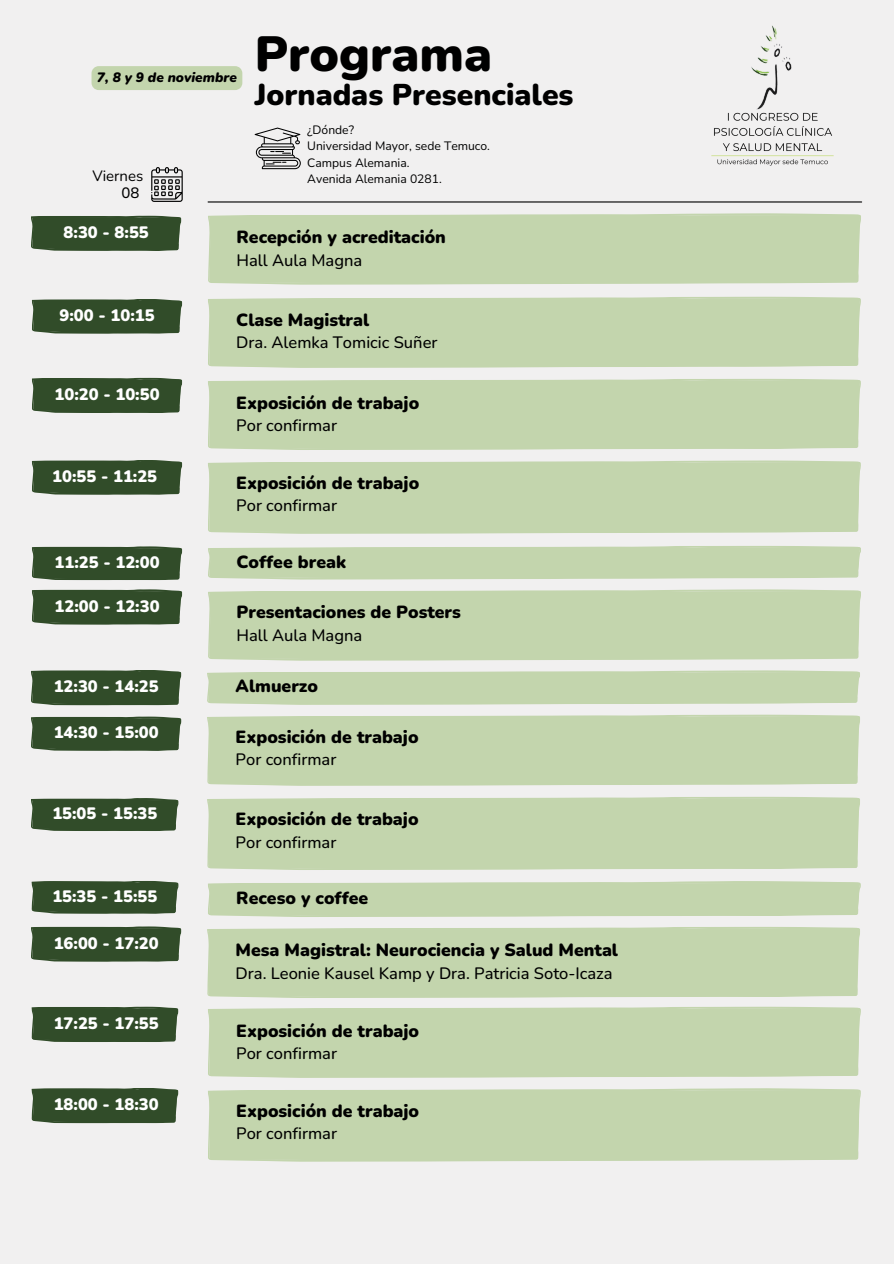
<style>
.page{position:relative;width:894px;height:1264px;background:#fff}
.page>*{position:absolute;margin:0;border:0;box-sizing:border-box;transform-origin:0 0}
.t1{font:900 49.35px "Nunito";color:#000}
.t2{font:900 30px "Nunito";color:#000}
.t3{font:900 17.55px "Nunito";color:#000}
.t4{font:500 16.5px "Nunito";color:#000}
.t5{font:900 16.5px "Nunito";color:#fff}
.t6{font:15px "Nunito";color:#000}
.t7{font:500 15px "Nunito";color:#000}
.t8{font:italic 900 13.5px "Nunito";color:#000}
.t9{font:12.15px "Nunito";color:#000}
</style>
<div class="page">
<div style="left:0;top:0;width:893px;height:1263px;background:#f1f0f0"></div>
<svg style="left:31px;top:215px;width:150px;height:36px;background:#3b5533"></svg>
<svg style="left:32px;top:299px;width:150px;height:35px;background:#3a5332"></svg>
<svg style="left:32px;top:377px;width:150px;height:36px;background:#3b5433"></svg>
<svg style="left:32px;top:460px;width:150px;height:35px;background:#3a5332"></svg>
<div style="left:208px;top:546px;width:652px;height:33px;background:#c3d5ad"></div>
<div style="left:32px;top:546px;width:150px;height:34px;background:#314c29"></div>
<div style="left:208px;top:589px;width:652px;height:72px;background:#c3d5ad"></div>
<div style="left:32px;top:589px;width:150px;height:35px;background:#314c29"></div>
<div style="left:208px;top:213px;width:652px;height:72px;background:#c3d5ad"></div>
<svg style="left:254px;top:128px;width:47px;height:41px"></svg>
<svg style="left:151px;top:167px;width:32px;height:35px"></svg>
<hr style="left:208px;top:201px;width:653px;height:1px;background:#000">
<div style="left:91px;top:66px;width:151px;height:24px;background:#c3d5ad"></div>
<div style="left:208px;top:296px;width:652px;height:72px;background:#c3d5ad"></div>
<div style="left:208px;top:379px;width:652px;height:71px;background:#c3d5ad"></div>
<div style="left:208px;top:460px;width:652px;height:74px;background:#c3d5ad"></div>
<div style="left:31px;top:670px;width:150px;height:35px;background:#314c29"></div>
<svg style="left:207px;top:670px;width:653px;height:35px;background:#c6d6b1"></svg>
<svg style="left:31px;top:716px;width:150px;height:35px;background:#3b5534"></svg>
<svg style="left:31px;top:798px;width:148px;height:33px;background:#3a5332"></svg>
<div style="left:207px;top:714px;width:653px;height:72px;background:#c3d5ad"></div>
<div style="left:207px;top:796px;width:653px;height:74px;background:#c3d5ad"></div>
<div style="left:31px;top:881px;width:148px;height:32px;background:#314c29"></div>
<svg style="left:208px;top:881px;width:652px;height:36px;background:#c5d6b0"></svg>
<div style="left:31px;top:926px;width:150px;height:35px;background:#314c29"></div>
<div style="left:207px;top:927px;width:653px;height:71px;background:#c3d5ad"></div>
<svg style="left:31px;top:1006px;width:147px;height:36px;background:#3b5433"></svg>
<div style="left:31px;top:1088px;width:147px;height:35px;background:#314c29"></div>
<div style="left:208px;top:1006px;width:652px;height:72px;background:#c3d5ad"></div>
<div style="left:208px;top:1088px;width:652px;height:73px;background:#c3d5ad"></div>
<img style="left:711px;top:25px;width:123px;height:141px">
<p class="t8" style="left:97px;top:68px;width:141px">7, 8 y 9 de noviembre</p>
<h1 class="t1" style="left:254px;top:21px;width:239px">Programa</h1>
<h1 class="t2" style="left:254px;top:75px;width:320px">Jornadas Presenciales</h1>
<h2 class="t9" style="left:307px;top:122px;width:48px">¿Dónde?</h2>
<h2 class="t9" style="left:307px;top:138px;width:184px">Universidad Mayor, sede Temuco.</h2>
<p class="t9" style="left:307px;top:154px;width:104px">Campus Alemania.</p>
<h2 class="t6" style="left:92px;top:165px;width:52px">Viernes</h2>
<h2 class="t9" style="left:307px;top:171px;width:136px">Avenida Alemania 0281.</h2>
<p class="t7" style="left:121px;top:183px;width:19px">08</p>
<h3 class="t5" style="left:64px;top:221px;width:87px">8:30 - 8:55</h3>
<p class="t3" style="left:236px;top:225px;width:211px">Recepción y acreditación</p>
<h2 class="t4" style="left:236px;top:249px;width:127px">Hall Aula Magna</h2>
<p class="t5" style="left:60px;top:305px;width:96px">9:00 - 10:15</p>
<h2 class="t3" style="left:236px;top:308px;width:134px">Clase Magistral</h2>
<h2 class="t4" style="left:236px;top:332px;width:203px">Dra. Alemka Tomicic Suñer</h2>
<p class="t5" style="left:55px;top:383px;width:106px">10:20 - 10:50</p>
<p class="t3" style="left:236px;top:391px;width:184px">Exposición de trabajo</p>
<h2 class="t4" style="left:236px;top:414px;width:102px">Por confirmar</h2>
<p class="t5" style="left:52px;top:465px;width:106px">10:55 - 11:25</p>
<h2 class="t3" style="left:236px;top:471px;width:184px">Exposición de trabajo</h2>
<p class="t4" style="left:236px;top:494px;width:102px">Por confirmar</p>
<p class="t5" style="left:55px;top:551px;width:106px">11:25 - 12:00</p>
<p class="t5" style="left:55px;top:595px;width:106px">12:00 - 12:30</p>
<h4 class="t3" style="left:236px;top:550px;width:111px">Coffee break</h4>
<p class="t3" style="left:236px;top:600px;width:226px">Presentaciones de Posters</p>
<p class="t4" style="left:236px;top:624px;width:127px">Hall Aula Magna</p>
<h2 class="t5" style="left:54px;top:675px;width:106px">12:30 - 14:25</h2>
<p class="t3" style="left:235px;top:674px;width:84px">Almuerzo</p>
<h2 class="t5" style="left:54px;top:721px;width:106px">14:30 - 15:00</h2>
<p class="t3" style="left:235px;top:725px;width:184px">Exposición de trabajo</p>
<h2 class="t5" style="left:52px;top:802px;width:106px">15:05 - 15:35</h2>
<p class="t4" style="left:235px;top:748px;width:102px">Por confirmar</p>
<h2 class="t3" style="left:235px;top:807px;width:184px">Exposición de trabajo</h2>
<h2 class="t4" style="left:235px;top:831px;width:102px">Por confirmar</h2>
<h2 class="t5" style="left:52px;top:885px;width:106px">15:35 - 15:55</h2>
<p class="t3" style="left:236px;top:886px;width:133px">Receso y coffee</p>
<h2 class="t5" style="left:54px;top:932px;width:106px">16:00 - 17:20</h2>
<h2 class="t3" style="left:235px;top:938px;width:384px">Mesa Magistral: Neurociencia y Salud Mental</h2>
<p class="t4" style="left:235px;top:961px;width:378px">Dra. Leonie Kausel Kamp y Dra. Patricia Soto-Icaza</p>
<h2 class="t5" style="left:54px;top:1012px;width:106px">17:25 - 17:55</h2>
<p class="t5" style="left:54px;top:1093px;width:106px">18:00 - 18:30</p>
<h2 class="t3" style="left:236px;top:1018px;width:184px">Exposición de trabajo</h2>
<p class="t4" style="left:236px;top:1042px;width:102px">Por confirmar</p>
<h2 class="t3" style="left:236px;top:1098px;width:184px">Exposición de trabajo</h2>
<h2 class="t4" style="left:236px;top:1122px;width:102px">Por confirmar</h2>
</div>
